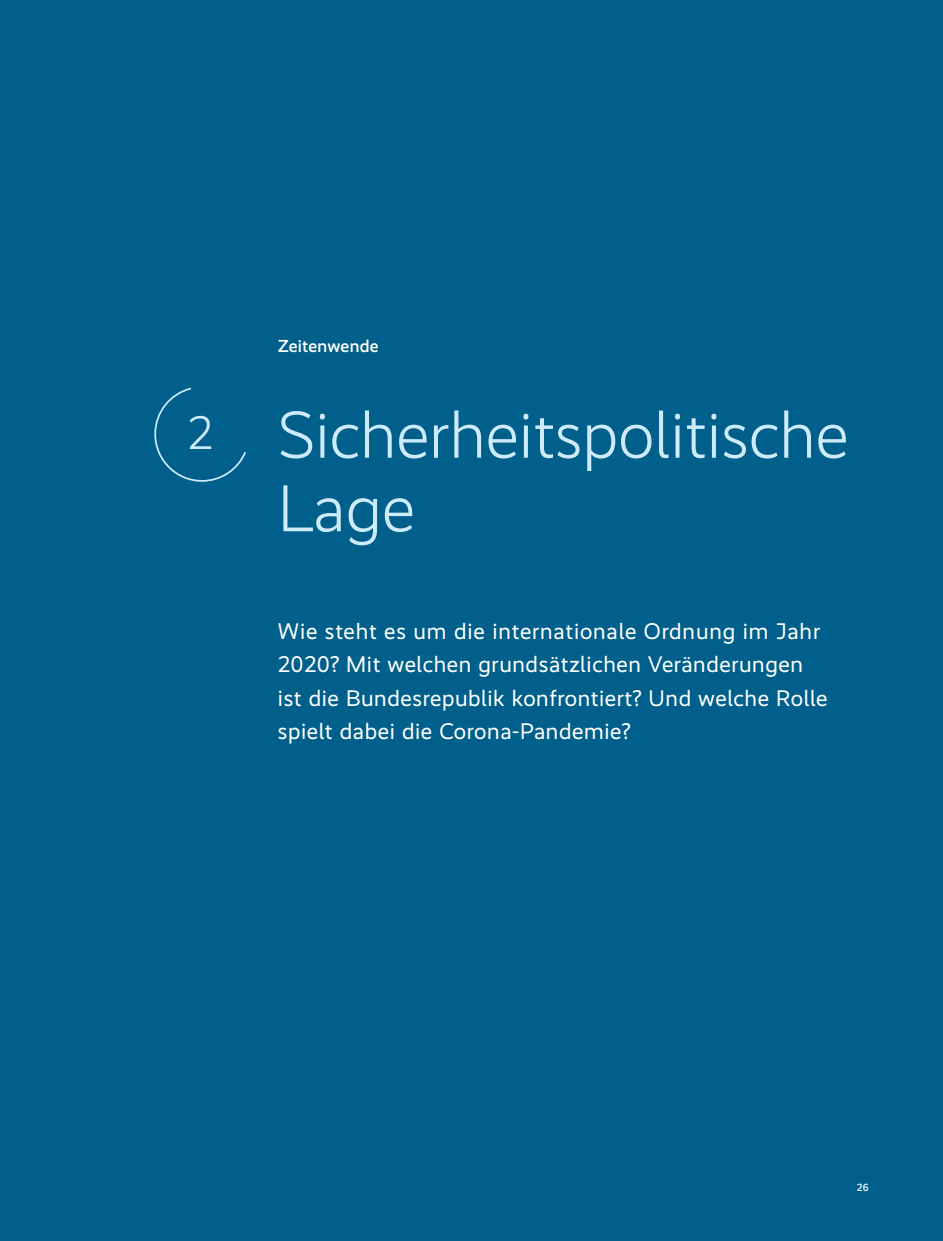
<style>
.page{position:relative;width:943px;height:1241px;background:#fff}
.page>*{position:absolute;margin:0;border:0;box-sizing:border-box;transform-origin:0 0}
.t1{font:300 66.5px/73.5px "MSC Sans Beta 05";color:#ceebfb}
.t2{font:300 47.25px "MSC Sans Beta 05";color:#ceebfb}
.t3{font:22.75px/33.2px "MSC Sans Beta 05";letter-spacing:.025em;color:#fff}
.t4{font:500 17.5px "MSC Sans Beta 05";letter-spacing:.015em;color:#fff}
.t5{font:500 10.5px "MSC Sans Beta 05";color:#fff}
</style>
<div class="page">
<div style="left:0;top:0;width:943px;height:1240px;background:#00608b"></div>
<svg style="left:154px;top:387px;width:92px;height:95px"></svg>
<h2 class="t2" style="left:187px;top:406px;width:27px">2</h2>
<p class="t4" style="left:278px;top:336px;width:102px">Zeitenwende</p>
<h1 class="t1" style="left:278px;top:399px;width:572px">Sicherheitspolitische<br>Lage</h1>
<p class="t3" style="left:278px;top:614px;width:551px">Wie steht es um die internationale Ordnung im Jahr 2020? Mit welchen grundsätzlichen Veränderungen ist die Bundesrepublik konfrontiert? Und welche Rolle spielt dabei die Corona-Pandemie?</p>
<p class="t5" style="left:856px;top:1181px;width:13px">26</p>
</div>
